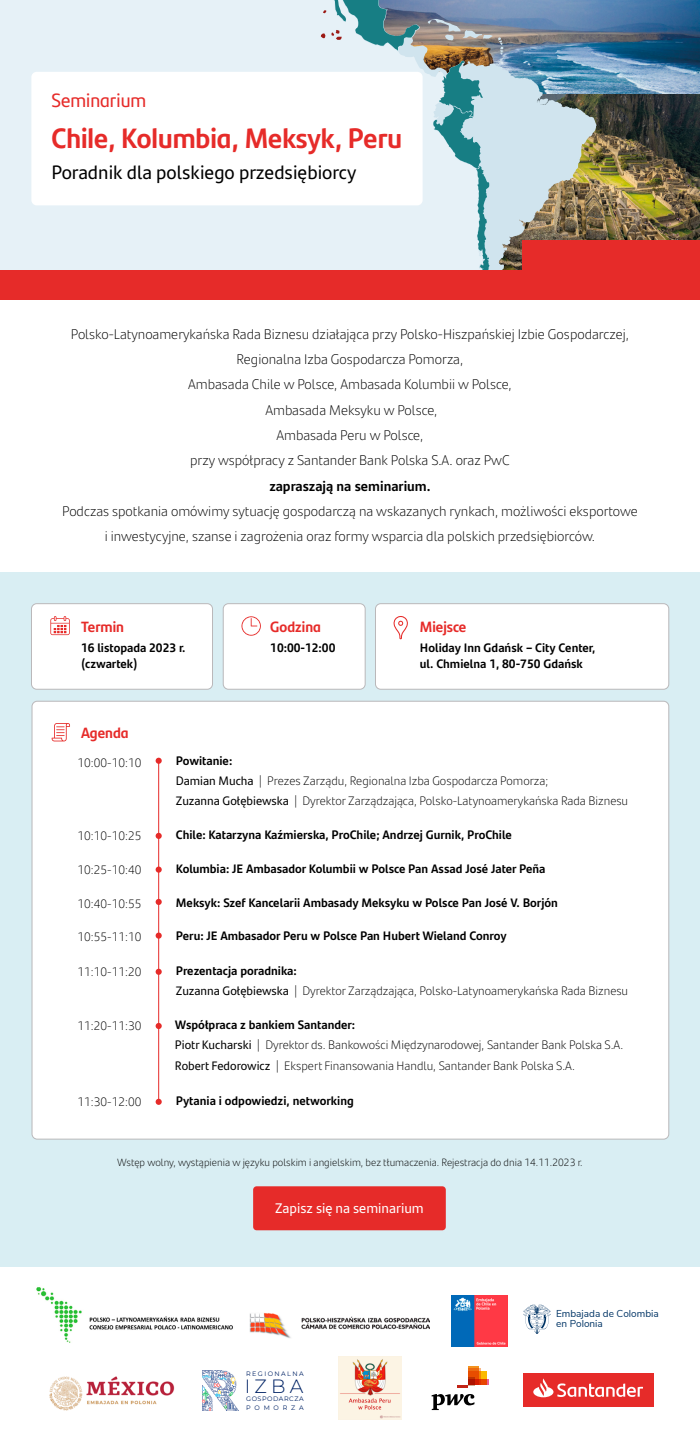
<style>
.page{position:relative;width:700px;height:1442px;background:#fff}
.page>*{position:absolute;margin:0;border:0;box-sizing:border-box;transform-origin:0 0}
.t1{font:700 28px "Santander Headline";color:#e62b29}
.t2{font:19.25px "Santander Text";color:#000}
.t3{font:19.25px "Santander Headline";color:#e62b29}
.t4{font:300 19.25px "Montserrat";color:#002365}
.t5{font:700 14.88px "Santander Headline";color:#e62b29}
.t6{font:300 14px/25.4px "Santander Text";color:#000;text-align:center}
.t7{font:700 14px "Santander Text";color:#000}
.t8{font:14px "Santander Text";color:#fff}
.t9{font:300 12.25px/19.9px "Santander Text";color:#000}
.t10{font:700 12.25px/15.6px "Santander Text";color:#000}
.t11{font:300 10.5px "Santander Text";color:#000}
.t12{font:9.97px/10px "Nunito Sans";color:#003465}
.t13{font:6.48px/9.1px "Montserrat";letter-spacing:.08em;color:#002365}
.t14{font:6.48px "Montserrat";letter-spacing:.22em;color:#002365}
.s1{font-weight:700}
.s2{font-weight:400}
</style>
<div class="page">
<div style="left:0;top:0;width:700px;height:286px;background:#e6f1f7"></div>
<img style="left:597px;top:0;width:103px;height:95px">
<img style="left:597px;top:95px;width:103px;height:146px">
<img style="left:398px;top:0;width:199px;height:270px">
<svg style="left:321px;top:0;width:98px;height:51px"></svg>
<svg style="left:428px;top:19px;width:75px;height:36px;background:#9b9084"></svg>
<svg style="left:433px;top:61px;width:68px;height:209px"></svg>
<div style="left:0;top:572px;width:700px;height:694px;background:#d9eef3"></div>
<div style="left:31px;top:604px;width:182px;height:85px;background:#fff;border-radius:5px"></div>
<div style="left:31px;top:604px;width:182px;height:85px;border:1px solid #bab8ba;border-radius:5px"></div>
<div style="left:223px;top:604px;width:142px;height:85px;background:#fff;border-radius:5px"></div>
<div style="left:223px;top:604px;width:142px;height:85px;border:1px solid #bab8ba;border-radius:5px"></div>
<div style="left:375px;top:604px;width:294px;height:85px;background:#fff;border-radius:5px"></div>
<div style="left:375px;top:604px;width:294px;height:85px;border:1px solid #bab8ba;border-radius:5px"></div>
<div style="left:0;top:270px;width:700px;height:29px;background:#e62b29"></div>
<div style="left:522px;top:241px;width:178px;height:37px;background:#e62b29"></div>
<div style="left:31px;top:72px;width:392px;height:133px;background:#fff;border-radius:5px"></div>
<div style="left:32px;top:701px;width:637px;height:438px;background:#fff;border-radius:5px"></div>
<svg style="left:52px;top:723px;width:18px;height:18px"></svg>
<hr style="left:158px;top:760px;width:1px;height:342px;background:#e62b29">
<svg style="left:156px;top:758px;width:6px;height:6px"></svg>
<svg style="left:156px;top:899px;width:6px;height:6px"></svg>
<svg style="left:156px;top:933px;width:6px;height:6px"></svg>
<svg style="left:156px;top:969px;width:6px;height:6px"></svg>
<svg style="left:156px;top:1023px;width:6px;height:6px"></svg>
<svg style="left:156px;top:1099px;width:6px;height:6px"></svg>
<svg style="left:156px;top:833px;width:6px;height:6px"></svg>
<svg style="left:156px;top:867px;width:6px;height:6px"></svg>
<svg style="left:50px;top:616px;width:20px;height:19px"></svg>
<svg style="left:242px;top:616px;width:19px;height:20px"></svg>
<svg style="left:393px;top:616px;width:15px;height:23px"></svg>
<div style="left:468px;top:1372px;width:18px;height:13px;background:#fbba00"></div>
<svg style="left:481px;top:1380px;width:8px;height:5px"></svg>
<svg style="left:479px;top:1368px;width:2px;height:17px"></svg>
<svg style="left:468px;top:1366px;width:11px;height:19px"></svg>
<svg style="left:468px;top:1377px;width:7px;height:8px"></svg>
<svg style="left:458px;top:1385px;width:10px;height:3px"></svg>
<svg style="left:432px;top:1394px;width:42px;height:16px"></svg>
<img style="left:36px;top:1287px;width:197px;height:56px">
<img style="left:250px;top:1313px;width:180px;height:25px">
<img style="left:452px;top:1296px;width:56px;height:50px">
<svg style="left:523px;top:1305px;width:28px;height:29px"></svg>
<img style="left:49px;top:1376px;width:125px;height:35px">
<img style="left:339px;top:1357px;width:62px;height:62px">
<div style="left:253px;top:1186px;width:193px;height:44px;background:#e62b29;border-radius:4px"></div>
<div style="left:523px;top:1374px;width:130px;height:33px;background:#e62b29"></div>
<svg style="left:533px;top:1378px;width:110px;height:19px"></svg>
<svg style="left:202px;top:1370px;width:37px;height:41px"></svg>
<img style="left:202px;top:1371px;width:37px;height:39px">
<h2 class="t3" style="left:51px;top:86px;width:96px">Seminarium</h2>
<h1 class="t1" style="left:51px;top:116px;width:352px">Chile, Kolumbia, Meksyk, Peru</h1>
<h2 class="t2" style="left:51px;top:157px;width:307px">Poradnik dla polskiego przedsiębiorcy</h2>
<p class="t6" style="left:71px;top:320px;width:560px">Polsko-Latynoamerykańska Rada Biznesu działająca przy Polsko-Hiszpańskiej Izbie Gospodarczej, Regionalna Izba Gospodarcza Pomorza,<br>Ambasada Chile w Polsce, Ambasada Kolumbii w Polsce,<br>Ambasada Meksyku w Polsce,<br>Ambasada Peru w Polsce,<br>przy współpracy z Santander Bank Polska S.A. oraz PwC</p>
<p class="t7" style="left:269px;top:475px;width:163px">zapraszają na seminarium.</p>
<p class="t6" style="left:62px;top:498px;width:577px">Podczas spotkania omówimy sytuację gospodarczą na wskazanych rynkach, możliwości eksportowe i inwestycyjne, szanse i zagrożenia oraz formy wsparcia dla polskich przedsiębiorców.</p>
<p class="t5" style="left:81px;top:615px;width:44px">Termin</p>
<p class="t5" style="left:270px;top:615px;width:52px">Godzina</p>
<p class="t5" style="left:420px;top:615px;width:48px">Miejsce</p>
<p class="t10" style="left:81px;top:640px;width:106px">16 listopada 2023 r. (czwartek)</p>
<p class="t10" style="left:270px;top:640px;width:67px">10:00-12:00</p>
<p class="t10" style="left:420px;top:639px;width:177px">Holiday Inn Gdańsk – City Center, ul. Chmielna 1, 80-750 Gdańsk</p>
<p class="t5" style="left:81px;top:721px;width:49px">Agenda</p>
<p class="t9" style="left:77px;top:752px;width:66px">10:00-10:10</p>
<p class="t9" style="left:77px;top:825px;width:66px">10:10-10:25</p>
<p class="t9" style="left:77px;top:859px;width:66px">10:25-10:40</p>
<p class="t9" style="left:77px;top:893px;width:66px">10:40-10:55</p>
<p class="t9" style="left:77px;top:927px;width:66px">10:55-11:10</p>
<p class="t9" style="left:77px;top:961px;width:66px">11:10-11:20</p>
<p class="t9" style="left:77px;top:1015px;width:66px">11:20-11:30</p>
<p class="t9" style="left:77px;top:1091px;width:66px">11:30-12:00</p>
<p class="t9" style="left:176px;top:751px;width:454px"><span class="s1">Powitanie:<br></span><span class="s2">Damian Mucha</span> | Prezes Zarządu, Regionalna Izba Gospodarcza Pomorza;<br><span class="s2">Zuzanna Gołębiewska</span> | Dyrektor Zarządzająca, Polsko-Latynoamerykańska Rada Biznesu</p>
<p class="t10" style="left:176px;top:826px;width:338px">Chile: Katarzyna Kaźmierska, ProChile; Andrzej Gurnik, ProChile</p>
<p class="t10" style="left:176px;top:860px;width:371px">Kolumbia: JE Ambasador Kolumbii w Polsce Pan Assad José Jater Peña</p>
<p class="t10" style="left:176px;top:894px;width:384px">Meksyk: Szef Kancelarii Ambasady Meksyku w Polsce Pan José V. Borjón</p>
<p class="t10" style="left:176px;top:928px;width:332px">Peru: JE Ambasador Peru w Polsce Pan Hubert Wieland Conroy</p>
<p class="t9" style="left:176px;top:960px;width:454px"><span class="s1">Prezentacja poradnika:<br></span><span class="s2">Zuzanna Gołębiewska</span> | Dyrektor Zarządzająca, Polsko-Latynoamerykańska Rada Biznesu</p>
<p class="t9" style="left:175px;top:1014px;width:450px"><span class="s1">Współpraca z bankiem Santander:<br></span><span class="s2">Piotr Kucharski</span> | Dyrektor ds. Bankowości Międzynarodowej, Santander Bank Polska S.A.</p>
<p class="t9" style="left:175px;top:1056px;width:401px"><span class="s2">Robert Fedorowicz</span> | Ekspert Finansowania Handlu, Santander Bank Polska S.A.</p>
<p class="t10" style="left:176px;top:1092px;width:180px">Pytania i odpowiedzi, networking</p>
<p class="t11" style="left:117px;top:1154px;width:467px">Wstęp wolny, wystąpienia w języku polskim i angielskim, bez tłumaczenia. Rejestracja do dnia 14.11.2023 r.</p>
<p class="t8" style="left:275px;top:1198px;width:150px">Zapisz się na seminarium</p>
<p class="t14" style="left:246px;top:1369px;width:59px">REGIONALNA</p>
<p class="t13" style="left:246px;top:1394px;width:59px">GOSPODARCZA<br>POMORZA</p>
<h2 class="t4" style="left:245px;top:1373px;width:60px">IZBA</h2>
<p class="t12" style="left:556px;top:1308px;width:104px">Embajada de Colombia en Polonia</p>
</div>
